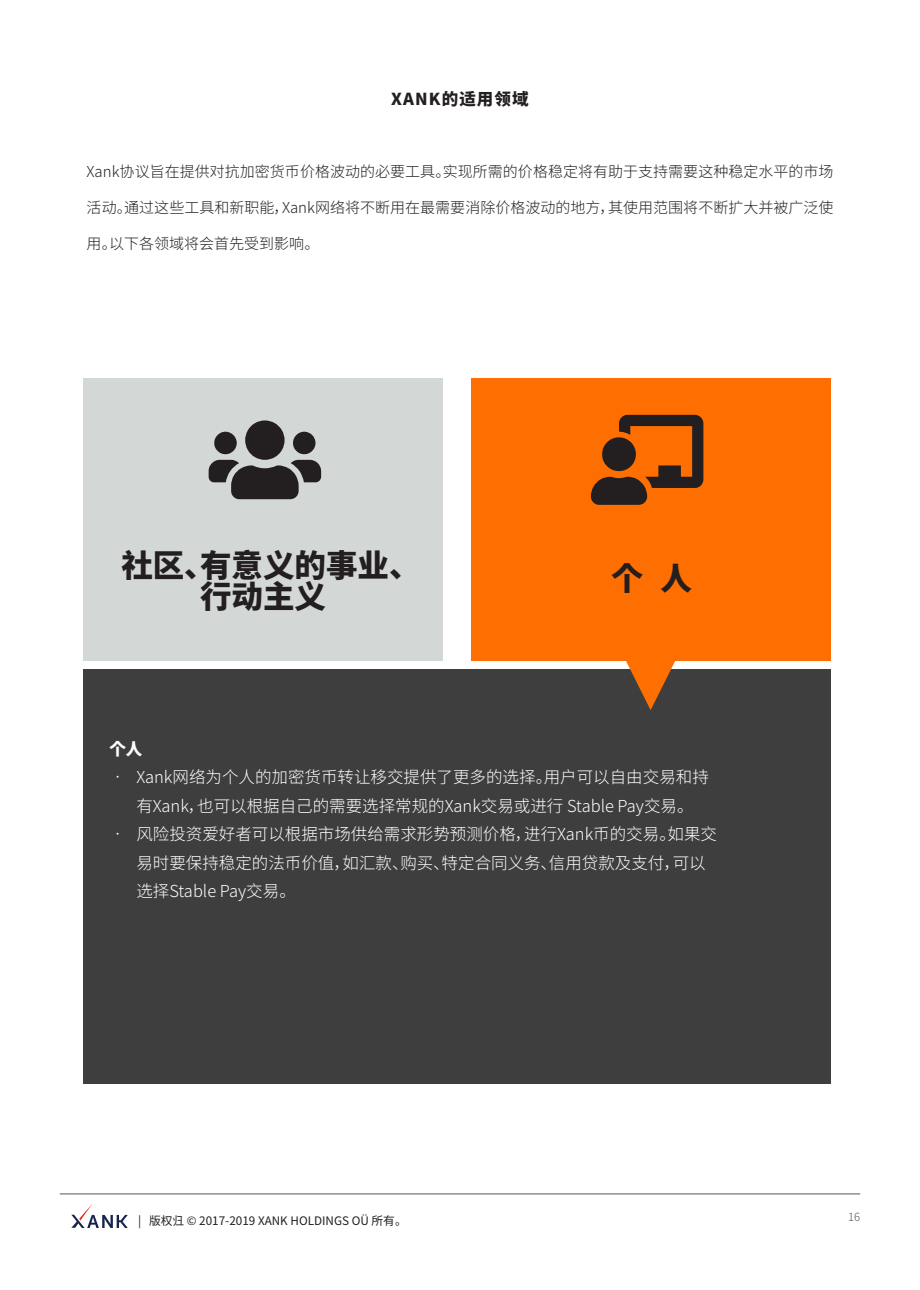
<style>
.page{position:relative;width:920px;height:1290px;background:#fff}
.page>*{position:absolute;margin:0;border:0;box-sizing:border-box;transform-origin:0 0}
.t1{font:900 31.5px/31.5px "Noto Sans CJ Ksc";color:#231f20;text-align:center}
.t2{font:300 16.5px/28.5px "Noto Sans CJ Ksc";color:#fff}
.Light_grey_justified{font:900 16.5px "Noto Sans CJ Ksc";letter-spacing:.07em;color:#231f20}
.t3{font:900 16.5px "Noto Sans CJ Ksc";color:#fff}
.Light_grey_justified-2{font:300 15px "Noto Sans CJ Ksc";color:#231f20}
.t4{font:11.7px "Noto Sans CJ Ksc";color:#231f20}
.C___Right_Aligned{font:300 11.25px "Noto Sans CJ Ksc";color:#4f535c}
</style>
<div class="page">
<svg style="left:71px;top:1204px;width:57px;height:24px"></svg>
<hr style="left:60px;top:1193px;width:800px;height:1px;background:#4f535c">
<div style="left:83px;top:378px;width:360px;height:282px;background:#d3d8d6"></div>
<div style="left:471px;top:378px;width:359px;height:282px;background:#ff6e00"></div>
<div style="left:83px;top:669px;width:747px;height:415px;background:#3e3e3f"></div>
<svg style="left:626px;top:660px;width:50px;height:50px"></svg>
<p class="Light_grey_justified" style="left:391px;top:89px;width:139px">XANK的适用领域</p>
<p class="Light_grey_justified-2" style="left:87px;top:163px;width:748px">Xank协议旨在提供对抗加密货币价格波动的必要工具。实现所需的价格稳定将有助于支持需要这种稳定水平的市场</p>
<p class="Light_grey_justified-2" style="left:87px;top:199px;width:748px">活动。通过这些工具和新职能，Xank网络将不断用在最需要消除价格波动的地方，其使用范围将不断扩大并被广泛使</p>
<p class="Light_grey_justified-2" style="left:87px;top:235px;width:234px">用。以下各领域将会首先受到影响。</p>
<p class="t1" style="left:121px;top:550px;width:301px">社区、有意义的事业、行动主义</p>
<p class="t1" style="left:611px;top:564px;width:82px">个 人</p>
<p class="t3" style="left:109px;top:739px;width:34px">个人</p>
<p class="t2" style="left:136px;top:763px;width:574px;text-indent:-27px">• Xank网络为个人的加密货币转让移交提供了更多的选择。用户可以自由交易和持有Xank，也可以根据自己的需要选择常规的Xank交易或进行 Stable Pay交易。</p>
<p class="t2" style="left:136px;top:820px;width:582px;text-indent:-27px">• 风险投资爱好者可以根据市场供给需求形势预测价格，进行Xank币的交易。如果交易时要保持稳定的法币价值，如汇款、购买、特定合同义务、信用贷款及支付，可以选择Stable Pay交易。</p>
<p class="t4" style="left:138px;top:1214px;width:270px">| 版权归️ © 2017-2019 XANK HOLDINGS OÜ 所有。</p>
<p class="C___Right_Aligned" style="left:848px;top:1210px;width:13px">16</p>
</div>
